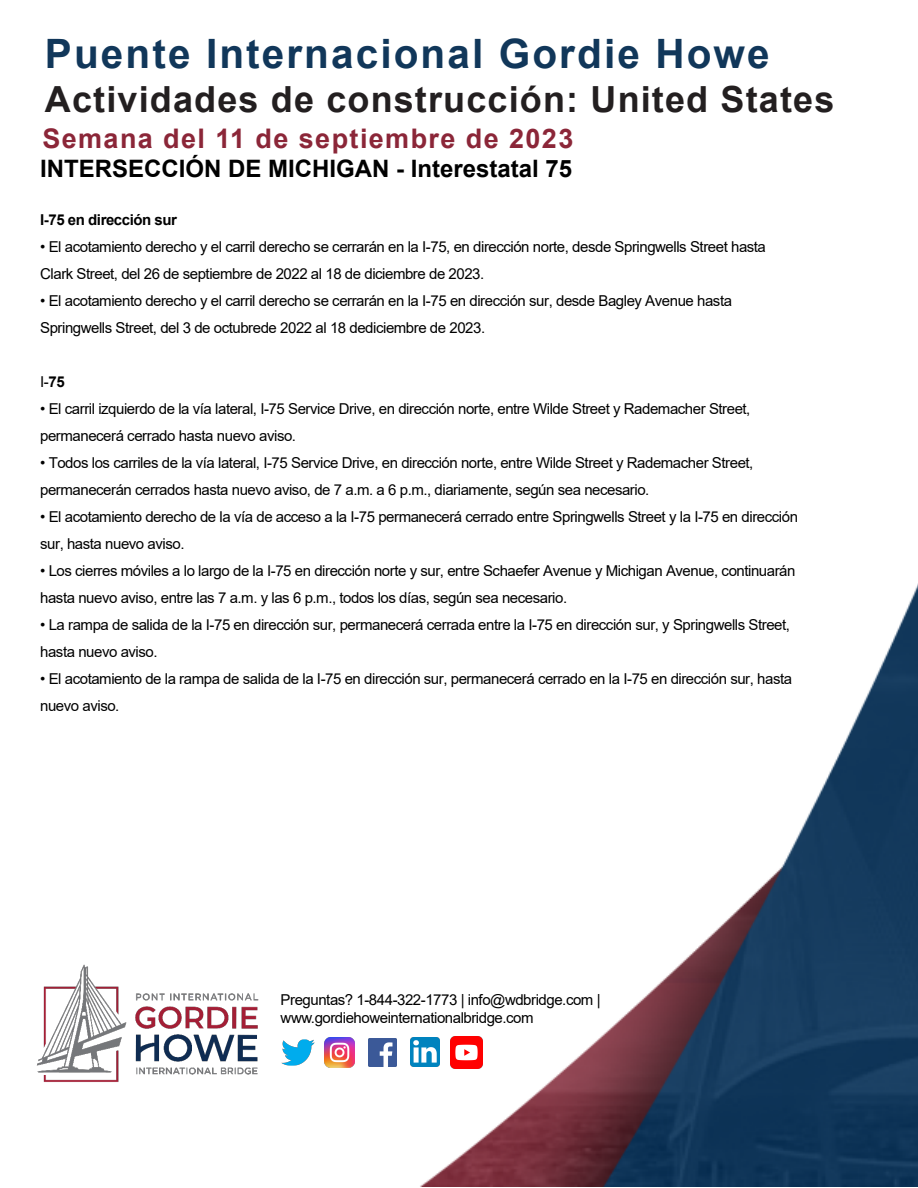
<style>
.page{position:relative;width:918px;height:1188px;background:#fff}
.page>*{position:absolute;margin:0;border:0;box-sizing:border-box;transform-origin:0 0}
.t1{font:700 40.5px "Arial";letter-spacing:.05em;color:#11375a}
.t2{font:700 36px "Arial";letter-spacing:.03em;color:#231f20}
.t3{font:700 27px "Arial";letter-spacing:.05em;color:#8b2638}
.t4{font:700 24px "Arial";color:#000}
.t5{font:15px/27px "Arial";letter-spacing:-.03em;color:#000}
.t6{font:700 15px "Arial";letter-spacing:-.03em;color:#000}
.s1{font-weight:700}
</style>
<div class="page">
<img style="left:327px;top:583px;width:591px;height:604px">
<img style="left:281px;top:1039px;width:34px;height:27px">
<img style="left:368px;top:1038px;width:28px;height:28px">
<img style="left:411px;top:1038px;width:29px;height:29px">
<img style="left:450px;top:1036px;width:33px;height:32px">
<img style="left:324px;top:1037px;width:30px;height:30px">
<img style="left:36px;top:964px;width:223px;height:118px">
<h1 class="t1" style="left:45px;top:26px;width:726px">Puente Internacional Gordie Howe</h1>
<h2 class="t2" style="left:45px;top:74px;width:791px">Actividades de construcción: United States</h2>
<h3 class="t3" style="left:42px;top:120px;width:532px">Semana del 11 de septiembre de 2023</h3>
<h3 class="t4" style="left:40px;top:152px;width:534px">INTERSECCIÓN DE MICHIGAN - Interestatal 75</h3>
<p class="t6" style="left:40px;top:209px;width:138px">I-75 en dirección sur</p>
<p class="t5" style="left:40px;top:233px;width:727px">• El acotamiento derecho y el carril derecho se cerrarán en la I-75, en dirección norte, desde Springwells Street hasta<br>Clark Street, del 26 de septiembre de 2022 al 18 de diciembre de 2023.</p>
<p class="t5" style="left:40px;top:287px;width:693px">• El acotamiento derecho y el carril derecho se cerrarán en la I-75 en dirección sur, desde Bagley Avenue hasta<br>Springwells Street, del 3 de octubrede 2022 al 18 dediciembre de 2023.</p>
<p class="t5" style="left:40px;top:368px;width:26px">I-<span class="s1">75</span></p>
<p class="t5" style="left:40px;top:395px;width:712px">• El carril izquierdo de la vía lateral, I-75 Service Drive, en dirección norte, entre Wilde Street y Rademacher Street, permanecerá cerrado hasta nuevo aviso.</p>
<p class="t5" style="left:40px;top:449px;width:715px">• Todos los carriles de la vía lateral, I-75 Service Drive, en dirección norte, entre Wilde Street y Rademacher Street, permanecerán cerrados hasta nuevo aviso, de 7 a.m. a 6 p.m., diariamente, según sea necesario.</p>
<p class="t5" style="left:40px;top:503px;width:759px">• El acotamiento derecho de la vía de acceso a la I-75 permanecerá cerrado entre Springwells Street y la I-75 en dirección sur, hasta nuevo aviso.</p>
<p class="t5" style="left:40px;top:557px;width:757px">• Los cierres móviles a lo largo de la I-75 en dirección norte y sur, entre Schaefer Avenue y Michigan Avenue, continuarán hasta nuevo aviso, entre las 7 a.m. y las 6 p.m., todos los días, según sea necesario.</p>
<p class="t5" style="left:40px;top:611px;width:751px">• La rampa de salida de la I-75 en dirección sur, permanecerá cerrada entre la I-75 en dirección sur, y Springwells Street, hasta nuevo aviso.</p>
<p class="t5" style="left:40px;top:665px;width:753px">• El acotamiento de la rampa de salida de la I-75 en dirección sur, permanecerá cerrado en la I-75 en dirección sur, hasta nuevo aviso.</p>
<p class="t5" style="left:281px;top:991px;width:321px;line-height:18px">Preguntas? 1-844-322-1773 | info@wdbridge.com | www.gordiehoweinternationalbridge.com</p>
</div>
